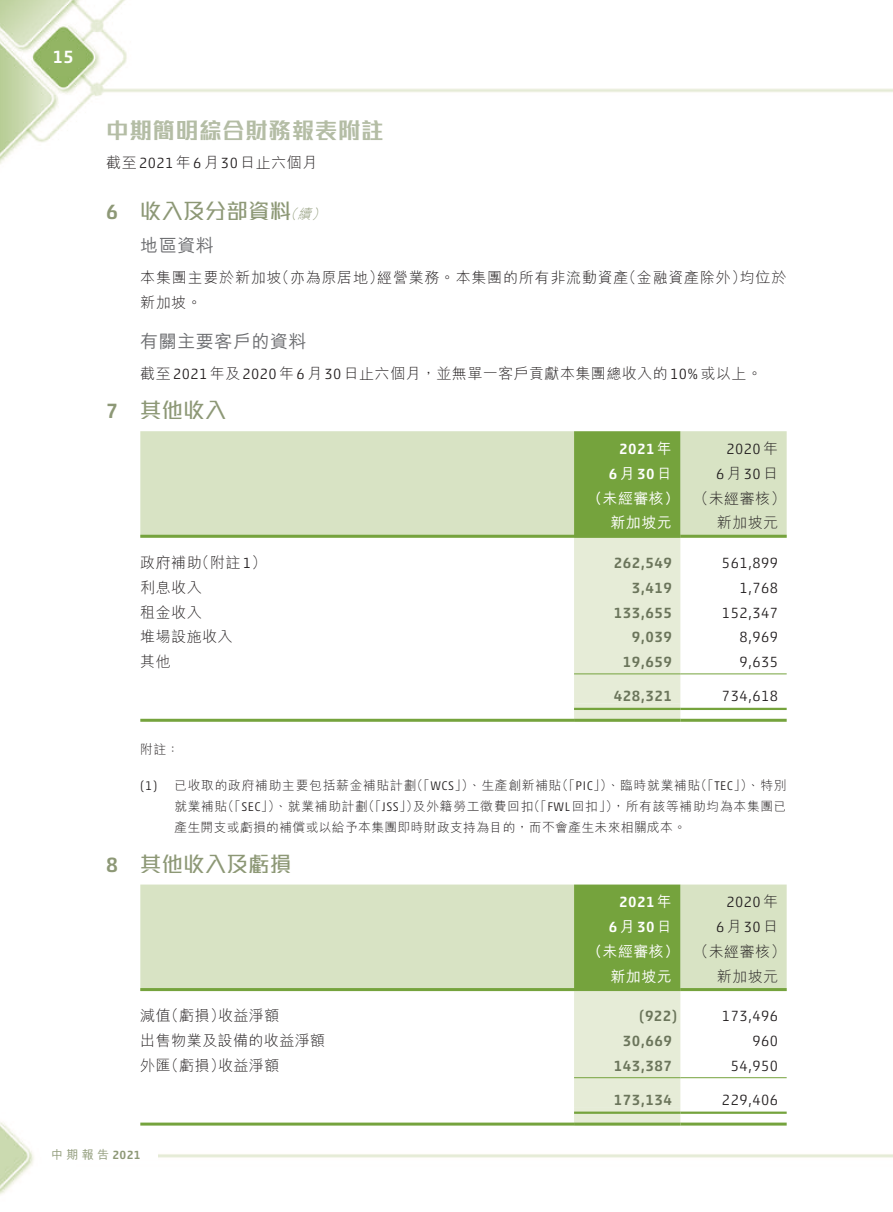
<style>
.page{position:relative;width:893px;height:1212px;background:#fff}
.page>*{position:absolute;margin:0;border:0;box-sizing:border-box;transform-origin:0 0}
.t1{font:700 22.5px "M Stiff Hei HK";letter-spacing:.03em;color:#b4bda5}
._3__標題{font:500 21px "M Stiff Hei HK";letter-spacing:.03em;color:#8d9876}
._3__標題-2{font:500 21px "Akko Pro";color:#8d9876}
._4__副標題{font:500 18px "M Hei HK";letter-spacing:.03em;color:#6c6d70}
.t2{font:500 18px "Akko Pro";color:#fff}
._1__內文{font:300 15px "M Hei HK";letter-spacing:.03em;color:#231f20}
._1__內文-2{font:300 15px "Akko Pro";letter-spacing:.03em;color:#231f20}
._1__內文-3{font:500 15px "Akko Pro";letter-spacing:.03em;color:#6b755b}
._1__內文-4{font:300 15px/24.8px "M Hei HK";letter-spacing:.05em;color:#231f20}
._1__內文-5{font:500 15px "Akko Pro";letter-spacing:.03em;color:#fff}
._1__內文-6{font:500 15px "M Hei HK";letter-spacing:.03em;color:#fff}
._3__標題-3{font:italic 300 13.5px "M Hei HK";color:#8d9876}
._2__附註內文{font:300 12.75px "M Hei HK";letter-spacing:.055em;color:#231f20}
._2__附註內文-2{font:300 12.75px/21px "M Hei HK";letter-spacing:.03em;color:#231f20}
._2__附註內文-3{font:300 12.75px "Akko Pro";color:#231f20}
.t3{font:500 12px "M Hei HK";color:#8d9876}
.s1{font-family:"Akko Pro"}
.s2{font-family:"M Hei HK"}
.s3{font-weight:700}
</style>
<div class="page">
<img style="left:0;top:0;width:892px;height:1195px">
<div style="left:51px;top:1139px;width:106px;height:21px;background:#fff"></div>
<div style="left:140px;top:431px;width:647px;height:104px;background:#d8e3c4"></div>
<svg style="left:574px;top:431px;width:106px;height:288px;background:#bcd09d"></svg>
<hr style="left:140px;top:535px;width:434px;height:3px;background:#75a33d">
<hr style="left:574px;top:535px;width:106px;height:3px;background:#75a33d">
<hr style="left:680px;top:535px;width:107px;height:3px;background:#75a33d">
<hr style="left:574px;top:673px;width:106px;height:1px;background:#75a33d">
<hr style="left:680px;top:673px;width:107px;height:1px;background:#75a33d">
<hr style="left:574px;top:708px;width:106px;height:2px;background:#75a33d">
<hr style="left:680px;top:708px;width:107px;height:2px;background:#75a33d">
<hr style="left:140px;top:719px;width:434px;height:3px;background:#75a33d">
<hr style="left:574px;top:719px;width:106px;height:3px;background:#75a33d">
<hr style="left:680px;top:719px;width:107px;height:3px;background:#75a33d">
<div style="left:140px;top:884px;width:647px;height:104px;background:#d8e3c4"></div>
<svg style="left:574px;top:884px;width:106px;height:238px;background:#b3cb92"></svg>
<hr style="left:140px;top:988px;width:434px;height:3px;background:#75a33d">
<hr style="left:574px;top:988px;width:106px;height:3px;background:#75a33d">
<hr style="left:680px;top:988px;width:107px;height:3px;background:#75a33d">
<hr style="left:574px;top:1077px;width:106px;height:1px;background:#75a33d">
<hr style="left:680px;top:1077px;width:107px;height:1px;background:#75a33d">
<hr style="left:574px;top:1111px;width:106px;height:3px;background:#75a33d">
<hr style="left:680px;top:1111px;width:107px;height:3px;background:#75a33d">
<hr style="left:140px;top:1122px;width:434px;height:3px;background:#75a33d">
<hr style="left:574px;top:1122px;width:106px;height:3px;background:#75a33d">
<hr style="left:680px;top:1122px;width:107px;height:3px;background:#75a33d">
<p class="t2" style="left:53px;top:46px;width:22px">15</p>
<h1 class="t1" style="left:106px;top:120px;width:279px">中期簡明綜合財務報表附註</h1>
<p class="_1__內文" style="left:106px;top:155px;width:212px">截至<span class="s1">2021</span>年<span class="s1">6</span>月<span class="s1">30</span>日止六個月</p>
<p class="_3__標題-2" style="left:106px;top:199px;width:13px">6</p>
<p class="_3__標題-2" style="left:106px;top:398px;width:13px">7</p>
<p class="_3__標題-2" style="left:106px;top:852px;width:13px">8</p>
<p class="_3__標題" style="left:140px;top:200px;width:152px">收入及分部資料</p>
<p class="_3__標題-3" style="left:297px;top:207px;width:19px">續</p>
<p class="_3__標題-3" style="left:284px;top:207px;width:19px">（</p>
<p class="_3__標題-3" style="left:311px;top:207px;width:19px">(</p>
<p class="_4__副標題" style="left:140px;top:232px;width:75px">地區資料</p>
<p class="_1__內文" style="left:275px;top:270px;width:111px">（亦為原居地）</p>
<p class="_1__內文" style="left:621px;top:270px;width:127px">（金融資產除外）</p>
<p class="_1__內文-4" style="left:140px;top:265px;width:143px">本集團主要於新加坡新加坡。</p>
<p class="_4__副標題" style="left:140px;top:328px;width:168px">有關主要客戶的資料</p>
<p class="_1__內文" style="left:140px;top:365px;width:623px">截至<span class="s1">2021</span>年及<span class="s1">2020</span>年<span class="s1">6</span>月<span class="s1">30</span>日止六個月，並無單一客戶貢獻本集團總收入的<span class="s1">10%</span>或以上。</p>
<p class="_3__標題" style="left:140px;top:400px;width:87px">其他收入</p>
<p class="_1__內文-4" style="left:377px;top:265px;width:253px">經營業務。本集團的所有非流動資產</p>
<p class="_1__內文" style="left:740px;top:270px;width:48px">均位於</p>
<p class="_1__內文-5" style="left:619px;top:440px;width:54px">2021<span class="s2">年</span></p>
<p class="_1__內文-5" style="left:609px;top:464px;width:64px">6<span class="s2">月</span>30<span class="s2">日</span></p>
<p class="_1__內文-6" style="left:587px;top:487px;width:94px"><span class="s3">（</span>未經審核<span class="s3">）</span></p>
<p class="_1__內文-2" style="left:726px;top:440px;width:53px">2020<span class="s2">年</span></p>
<p class="_1__內文-2" style="left:716px;top:465px;width:64px">6<span class="s2">月</span>30<span class="s2">日</span></p>
<p class="_1__內文" style="left:693px;top:490px;width:94px">（未經審核(</p>
<p class="_1__內文-6" style="left:610px;top:512px;width:63px">新加坡元</p>
<p class="_1__內文" style="left:717px;top:515px;width:63px">新加坡元</p>
<p class="_1__內文" style="left:195px;top:555px;width:73px">（附註 (<span class="s1">1</span></p>
<p class="_1__內文" style="left:140px;top:555px;width:63px">政府補助</p>
<p class="_1__內文-3" style="left:614px;top:554px;width:59px">262,549</p>
<p class="_1__內文-2" style="left:722px;top:554px;width:58px">561,899</p>
<p class="_1__內文" style="left:140px;top:580px;width:63px">利息收入</p>
<p class="_1__內文-3" style="left:632px;top:578px;width:42px">3,419</p>
<p class="_1__內文-2" style="left:739px;top:579px;width:40px">1,768</p>
<p class="_1__內文" style="left:140px;top:604px;width:63px">租金收入</p>
<p class="_1__內文-3" style="left:614px;top:603px;width:59px">133,655</p>
<p class="_1__內文-2" style="left:722px;top:603px;width:58px">152,347</p>
<p class="_1__內文" style="left:140px;top:629px;width:94px">堆場設施收入</p>
<p class="_1__內文-3" style="left:632px;top:628px;width:42px">9,039</p>
<p class="_1__內文-2" style="left:739px;top:628px;width:40px">8,969</p>
<p class="_1__內文" style="left:140px;top:654px;width:32px">其他</p>
<p class="_1__內文-3" style="left:623px;top:653px;width:50px">19,659</p>
<p class="_1__內文-2" style="left:739px;top:653px;width:40px">9,635</p>
<p class="_1__內文-3" style="left:614px;top:687px;width:59px">428,321</p>
<p class="_1__內文-2" style="left:722px;top:687px;width:58px">734,618</p>
<p class="_2__附註內文" style="left:140px;top:743px;width:41px">附註：</p>
<p class="_2__附註內文-3" style="left:140px;top:778px;width:18px">1( )</p>
<p class="_2__附註內文" style="left:410px;top:779px;width:153px">（「<span class="s1">WCS</span>」）、生產創新補貼</p>
<p class="_2__附註內文" style="left:556px;top:779px;width:146px">（「<span class="s1">PIC</span>」）、臨時就業補貼</p>
<p class="_2__附註內文" style="left:694px;top:779px;width:94px">（「<span class="s1">TEC</span>」）、特別</p>
<p class="_2__附註內文" style="left:174px;top:779px;width:244px">已收取的政府補助主要包括薪金補貼計劃</p>
<p class="_2__附註內文" style="left:221px;top:800px;width:148px">（「<span class="s1">SEC</span>」）、就業補助計劃</p>
<p class="_2__附註內文" style="left:362px;top:800px;width:58px">（「<span class="s1">JSS</span>」）</p>
<p class="_2__附註內文" style="left:413px;top:800px;width:122px">及外籍勞工徵費回扣</p>
<p class="_2__附註內文" style="left:527px;top:800px;width:92px">（「<span class="s1">FWL</span>回扣」）</p>
<p class="_2__附註內文" style="left:612px;top:800px;width:176px">，所有該等補助均為本集團已</p>
<p class="_2__附註內文-2" style="left:174px;top:795px;width:513px">就業補貼<br>產生開支或虧損的補償或以給予本集團即時財政支持為目的，而不會產生未來相關成本。</p>
<p class="_3__標題" style="left:140px;top:853px;width:152px">其他收入及虧損</p>
<p class="_1__內文-5" style="left:619px;top:893px;width:54px">2021<span class="s2">年</span></p>
<p class="_1__內文-5" style="left:609px;top:918px;width:64px">6<span class="s2">月</span>30<span class="s2">日</span></p>
<p class="_1__內文-6" style="left:587px;top:940px;width:94px"><span class="s3">（</span>未經審核<span class="s3">）</span></p>
<p class="_1__內文-2" style="left:726px;top:893px;width:53px">2020<span class="s2">年</span></p>
<p class="_1__內文-2" style="left:716px;top:918px;width:64px">6<span class="s2">月</span>30<span class="s2">日</span></p>
<p class="_1__內文" style="left:693px;top:944px;width:94px">（未經審核(</p>
<p class="_1__內文-6" style="left:610px;top:965px;width:63px">新加坡元</p>
<p class="_1__內文" style="left:717px;top:968px;width:63px">新加坡元</p>
<p class="_1__內文" style="left:164px;top:1008px;width:63px">（虧損）</p>
<p class="_1__內文" style="left:218px;top:1008px;width:63px">收益淨額</p>
<p class="_1__內文" style="left:140px;top:1008px;width:32px">減值</p>
<p class="_1__內文-3" style="left:639px;top:1007px;width:40px">)922(</p>
<p class="_1__內文-2" style="left:722px;top:1007px;width:58px">173,496</p>
<p class="_1__內文" style="left:140px;top:1033px;width:186px">出售物業及設備的收益淨額</p>
<p class="_1__內文-3" style="left:623px;top:1032px;width:50px">30,669</p>
<p class="_1__內文-2" style="left:752px;top:1032px;width:27px">960</p>
<p class="_1__內文" style="left:164px;top:1058px;width:63px">（虧損）</p>
<p class="_1__內文" style="left:218px;top:1058px;width:63px">收益淨額</p>
<p class="_1__內文" style="left:140px;top:1058px;width:32px">外匯</p>
<p class="_1__內文-3" style="left:614px;top:1056px;width:59px">143,387</p>
<p class="_1__內文-2" style="left:731px;top:1057px;width:49px">54,950</p>
<p class="_1__內文-3" style="left:614px;top:1091px;width:59px">173,134</p>
<p class="_1__內文-2" style="left:722px;top:1091px;width:58px">229,406</p>
<p class="t3" style="left:51px;top:1145px;width:91px">中期報告 <span class="s1">2021</span></p>
</div>
